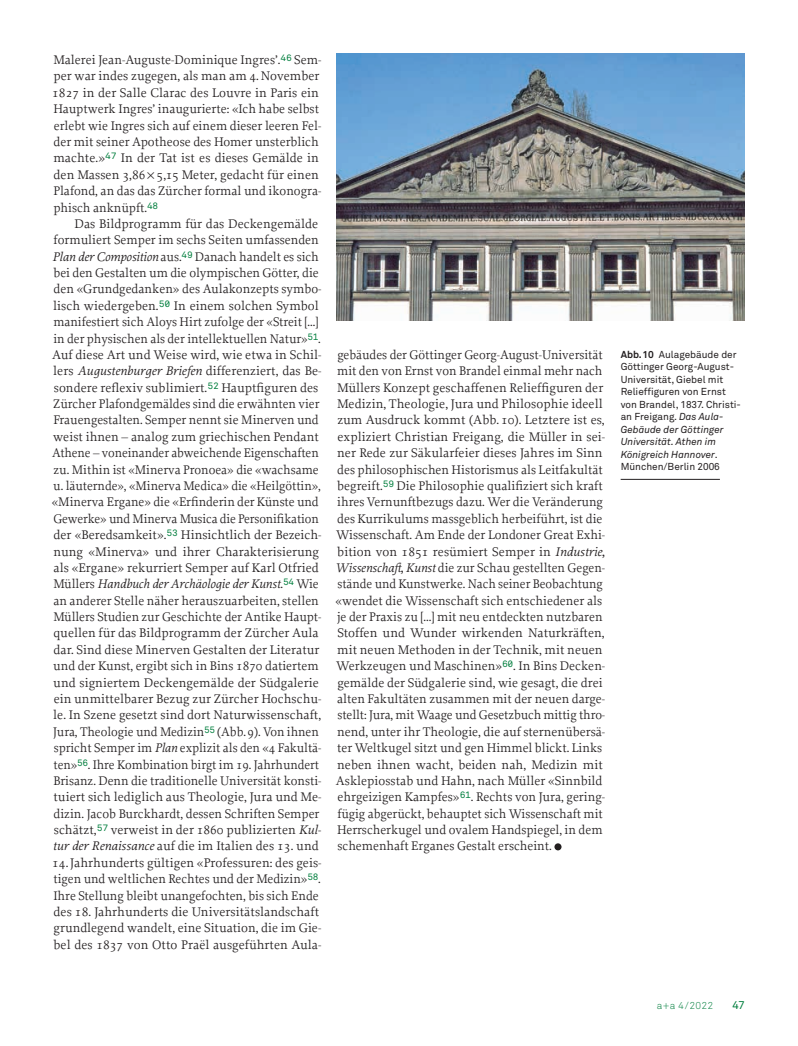
<style>
.page{position:relative;width:798px;height:1046px;background:#fff}
.page>*{position:absolute;margin:0;border:0;box-sizing:border-box;transform-origin:0 0}
.t1{font:13.12px/16.4px "Proforma";color:#231f20}
.t2{font:11.25px "Akkurat";color:#007e3d}
.t3{font:10px/12.5px "Akkurat";color:#231f20}
.t4{font:300 10px "Akkurat";color:#007e3d}
.s1{font-style:italic}
.s2{font-weight:700}
</style>
<div class="page">
<div style="left:554px;top:843px;width:7px;height:7px;background:#231f20;border-radius:50%"></div>
<img style="left:337px;top:53px;width:407px;height:267px">
<hr style="left:620px;top:479px;width:99px;height:1px;background:#231f20">
<p class="t1" style="left:52px;top:51px;width:271px">Malerei Jean-Auguste-Dominique Ingres’.<sup>46</sup> Sem&shy;per war indes zugegen, als man am 4.November 1827 in der Salle Clarac des Louvre in Paris ein Hauptwerk Ingres’ inaugurierte: «Ich habe selbst erlebt wie Ingres sich auf einem dieser leeren Fel&shy;der mit seiner Apotheose des Homer unsterblich machte.»<sup>47</sup> In der Tat ist es dieses Gemälde in den Massen 3,86 5,15 Meter, gedacht für einen Plafond, an das das Zürcher formal und ikonogra&shy;phisch anknüpft.<sup>48</sup></p>
<p class="t1" style="left:52px;top:215px;width:271px;text-indent:23px">Das Bildprogramm für das Deckengemälde formuliert Semper im sechs Seiten umfassenden <span class="s1">Plan der Composition</span> aus.<sup>49</sup> Danach handelt es sich bei den Gestalten um die olympischen Götter, die den «Grundgedanken» des Aulakonzepts symbo&shy;lisch wiedergeben.<sup>50</sup> In einem solchen Symbol manifestiert sich Aloys Hirt zufolge der «Streit […] in der physischen als der intellektuellen Natur»<sup>51</sup>.<br>Auf diese Art und Weise wird, wie etwa in Schil&shy;lers <span class="s1">Augustenburger Briefen</span> differenziert, das Be&shy;sondere reflexiv sublimiert.<sup>52</sup> Hauptfiguren des Zürcher Plafondgemäldes sind die erwähnten vier Frauengestalten. Semper nennt sie Minerven und weist ihnen – analog zum griechischen Pendant Athene – voneinander abweichende Eigenschaften zu. Mithin ist «Minerva Pronoea» die «wachsame u. läuternde», «Minerva Medica» die «Heilgöttin», «Minerva Ergane» die «Erfinderin der Künste und Gewerke» und Minerva Musica die Personifikation der «Beredsamkeit».<sup>53</sup> Hinsichtlich der Bezeich&shy;nung «Minerva» und ihrer Charakterisierung als «Ergane» rekurriert Semper auf Karl Otfried Müllers <span class="s1">Handbuch der Archäologie der Kunst</span>.<sup>54</sup> Wie an anderer Stelle näher herauszuarbeiten, stellen Müllers Studien zur Geschichte der Antike Haupt&shy;quellen für das Bildprogramm der Zürcher Aula dar. Sind diese Minerven Gestalten der Literatur und der Kunst, ergibt sich in Bins 1870 datiertem und signiertem Deckengemälde der Südgalerie ein unmittelbarer Bezug zur Zürcher Hochschu&shy;le. In Szene gesetzt sind dort Naturwissenschaft, Jura, Theologie und Medizin<sup>55</sup> (Abb.9). Von ihnen spricht Semper im <span class="s1">Plan</span> explizit als den «4 Fakultä&shy;ten»<sup>56</sup>. Ihre Kombination birgt im 19. Jahrhundert Brisanz. Denn die traditionelle Universität konsti&shy;tuiert sich lediglich aus Theologie, Jura und Me&shy;dizin. Jacob Burckhardt, dessen Schriften Semper schätzt,<sup>57</sup> verweist in der 1860 publizierten <span class="s1">Kul&shy;tur der Renaissance</span> auf die im Italien des 13. und 14.Jahrhunderts gültigen «Professuren: des geis&shy;tigen und weltlichen Rechtes und der Medizin»<sup>58</sup>.<br>Ihre Stellung bleibt unangefochten, bis sich Ende des 18. Jahrhunderts die Universitätslandschaft grundlegend wandelt, eine Situation, die im Gie&shy;bel des 1837 von Otto Praël ausgeführten Aula-</p>
<p class="t1" style="left:335px;top:346px;width:271px">gebäudes der Göttinger Georg-August-Universität mit den von Ernst von Brandel einmal mehr nach Müllers Konzept geschaffenen Relieffiguren der Medizin, Theologie, Jura und Philosophie ideell zum Ausdruck kommt (Abb. 10). Letztere ist es, expliziert Christian Freigang, die Müller in sei&shy;ner Rede zur Säkularfeier dieses Jahres im Sinn des philosophischen Historismus als Leitfakultät begreift.<sup>59</sup> Die Philosophie qualifiziert sich kraft ihres Vernunftbezugs dazu. Wer die Veränderung des Kurrikulums massgeblich herbeiführt, ist die Wissenschaft. Am Ende der Londoner Great Exhi&shy;bition von 1851 resümiert Semper in <span class="s1">Industrie, Wissenschaft, Kunst</span> die zur Schau gestellten Gegen&shy;stände und Kunstwerke. Nach seiner Beobachtung «wendet die Wissenschaft sich entschiedener als je der Praxis zu […] mit neu entdeckten nutzbaren Stoffen und Wunder wirkenden Naturkräften, mit neuen Methoden in der Technik, mit neuen Werkzeugen und Maschinen»<sup>60</sup>. In Bins Decken&shy;gemälde der Südgalerie sind, wie gesagt, die drei alten Fakultäten zusammen mit der neuen darge&shy;stellt: Jura, mit Waage und Gesetzbuch mittig thro&shy;nend, unter ihr Theologie, die auf sternenübersä&shy;ter Weltkugel sitzt und gen Himmel blickt. Links neben ihnen wacht, beiden nah, Medizin mit Asklepiosstab und Hahn, nach Müller «Sinnbild ehrgeizigen Kampfes»<sup>61</sup>. Rechts von Jura, gering&shy;fügig abgerückt, behauptet sich Wissenschaft mit Herrscherkugel und ovalem Handspiegel, in dem schemenhaft Erganes Gestalt erscheint.</p>
<p class="t3" style="left:620px;top:347px;width:122px"><span class="s2">Abb.10</span> Aulagebäude der<br>Göttinger Georg-August-<br>Universität, Giebel mit<br>Relieffiguren von Ernst von Brandel, 1837. Christi&shy;an Freigang. <span class="s1">Das Aula-<br>Gebäude der Göttinger<br>Universität. Athen im<br>Königreich Hannover</span>.<br>München/Berlin 2006</p>
<p class="t4" style="left:656px;top:999px;width:58px">a+a 4/2022</p>
<p class="t2" style="left:732px;top:998px;width:14px">47</p>
</div>
